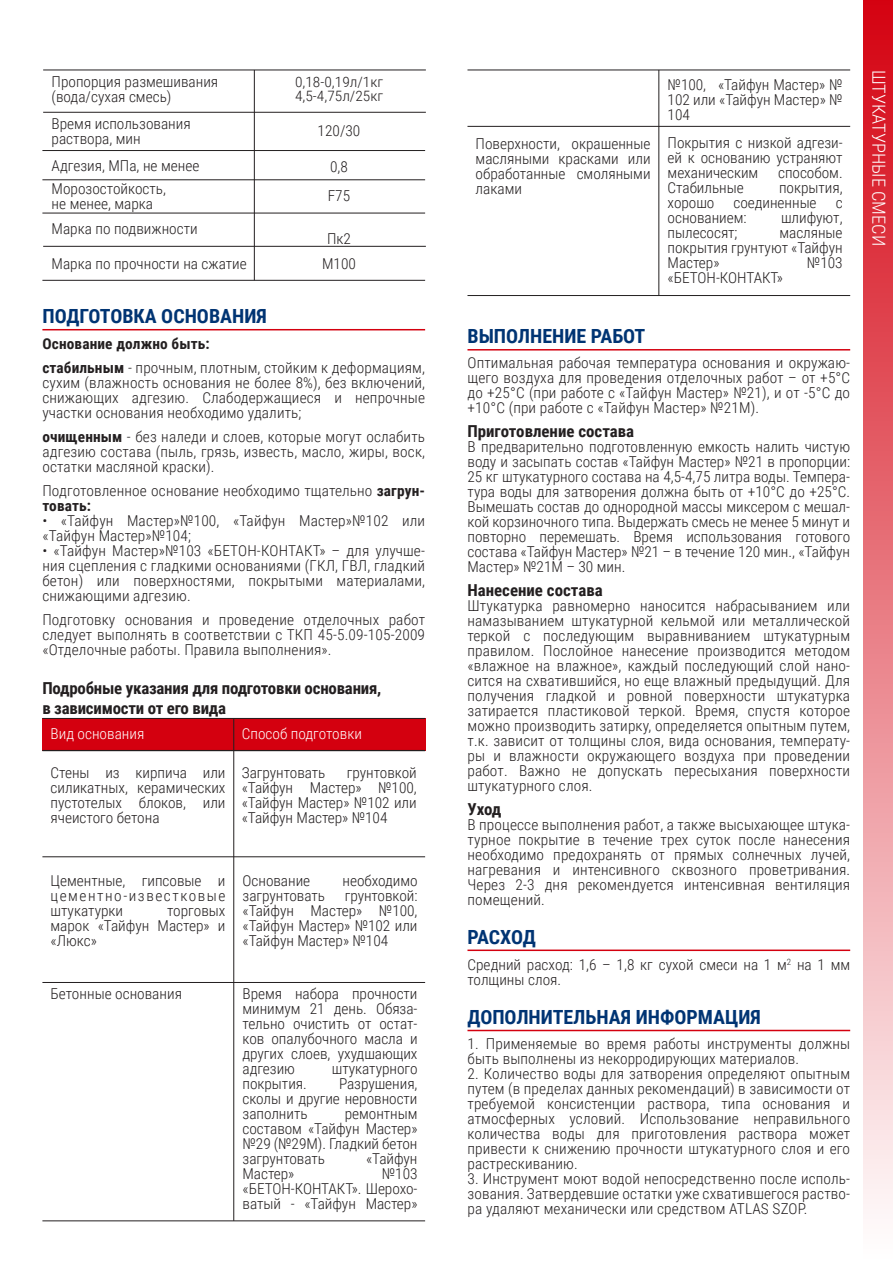
<style>
.page{position:relative;width:893px;height:1263px;background:#fff}
.page>*{position:absolute;margin:0;border:0;box-sizing:border-box;transform-origin:0 0}
.t1{font:700 19.5px "Roboto Condensed";color:#003473}
.t2{font:300 18px "Roboto Condensed";color:#fff}
.t3{font:700 16.5px/19.8px "Roboto Condensed";letter-spacing:-.01em;color:#231f20}
.t4{font:300 15px/15px "Roboto Condensed";color:#231f20;text-align:justify}
.t5{font:300 15px "Roboto Condensed";color:#fff}
.t6{font:300 14.25px/14.2px "Roboto Condensed";color:#231f20;scale:1.08 1}
.s1{font-weight:700}
</style>
<div class="page">
<div style="left:863px;top:0;width:30px;height:1263px;background:linear-gradient(to bottom,#d40210,#fff)"></div>
<hr style="left:42px;top:329px;width:383px;height:1px;background:#d4000f">
<hr style="left:467px;top:949px;width:383px;height:2px;background:#d4000f">
<hr style="left:467px;top:1030px;width:383px;height:1px;background:#d4000f">
<hr style="left:467px;top:349px;width:383px;height:1px;background:#d4000f">
<hr style="left:43px;top:70px;width:383px;height:1px;background:#231f20">
<hr style="left:43px;top:112px;width:383px;height:1px;background:#231f20">
<hr style="left:42px;top:150px;width:383px;height:1px;background:#231f20">
<hr style="left:254px;top:70px;width:1px;height:210px;background:#231f20">
<hr style="left:42px;top:180px;width:383px;height:1px;background:#231f20">
<hr style="left:42px;top:213px;width:383px;height:1px;background:#231f20">
<hr style="left:42px;top:280px;width:383px;height:1px;background:#231f20">
<hr style="left:43px;top:246px;width:383px;height:1px;background:#231f20">
<div style="left:42px;top:718px;width:212px;height:32px;background:#d4000f"></div>
<div style="left:254px;top:718px;width:171px;height:32px;background:#d4000f"></div>
<hr style="left:42px;top:856px;width:383px;height:1px;background:#231f20">
<hr style="left:42px;top:982px;width:383px;height:1px;background:#231f20">
<hr style="left:42px;top:1220px;width:383px;height:1px;background:#231f20">
<hr style="left:42px;top:750px;width:383px;height:1px;background:#231f20">
<hr style="left:233px;top:719px;width:1px;height:502px;background:#231f20">
<hr style="left:42px;top:718px;width:383px;height:1px;background:#231f20">
<hr style="left:467px;top:70px;width:383px;height:1px;background:#231f20">
<hr style="left:467px;top:126px;width:383px;height:1px;background:#231f20">
<hr style="left:467px;top:295px;width:383px;height:1px;background:#231f20">
<hr style="left:659px;top:70px;width:1px;height:226px;background:#231f20">
<p class="t4" style="left:52px;top:74px;width:168px">Пропорция размешивания (вода/сухая смесь)</p>
<p class="t6" style="left:295px;top:74px;width:83px">0,18-0,19л/1кг<br>4,5-4,75л/25кг</p>
<p class="t4" style="left:52px;top:115px;width:141px">Время использования раствора, мин</p>
<p class="t4" style="left:318px;top:123px;width:44px">120/30</p>
<p class="t4" style="left:52px;top:153px;width:149px;line-height:23.5px">Адгезия, МПа, не менее<br>Морозостойкость,</p>
<p class="t4" style="left:52px;top:191px;width:148px;line-height:24.8px">не менее, марка<br>Марка по подвижности</p>
<p class="t4" style="left:52px;top:256px;width:197px">Марка по прочности на сжатие</p>
<p class="t4" style="left:330px;top:158px;width:19px">0,8</p>
<p class="t4" style="left:328px;top:188px;width:24px">F75</p>
<p class="t4" style="left:322px;top:226px;width:35px;line-height:24.8px;text-align:center">Пк2<br>М100</p>
<h1 class="t1" style="left:42px;top:303px;width:226px">ПОДГОТОВКА ОСНОВАНИЯ</h1>
<p class="t4" style="left:42px;top:331px;width:384px;line-height:24px"><span class="s1">Основание должно быть:<br>стабильным</span> - прочным, плотным, стойким к деформациям,</p>
<p class="t4" style="left:42px;top:375px;width:384px">сухим (влажность основания не более 8%), без включений, снижающих адгезию. Слабодержащиеся и непрочные участки основания необходимо удалить;</p>
<p class="t4" style="left:42px;top:429px;width:384px"><span class="s1">очищенным</span> - без наледи и слоев, которые могут ослабить адгезию состава (пыль, грязь, известь, масло, жиры, воск, остатки масляной краски).</p>
<p class="t4" style="left:42px;top:483px;width:384px">Подготовленное основание необходимо тщательно <span class="s1">загрун&shy;товать:</span></p>
<p class="t4" style="left:42px;top:513px;width:384px">• «Тайфун Мастер»№100, «Тайфун Мастер»№102 или «Тайфун Мастер»№104;</p>
<p class="t4" style="left:42px;top:543px;width:384px">• «Тайфун Мастер»№103 «БЕТОН-КОНТАКТ» – для улучше&shy;ния сцепления с гладкими основаниями (ГКЛ, ГВЛ, гладкий бетон) или поверхностями, покрытыми материалами, снижающими адгезию.</p>
<p class="t4" style="left:42px;top:612px;width:384px">Подготовку основания и проведение отделочных работ следует выполнять в соответствии с ТКП 45-5.09-105-2009 «Отделочные работы. Правила выполнения».</p>
<p class="t3" style="left:42px;top:678px;width:340px">Подробные указания для подготовки основания, в зависимости от его вида</p>
<p class="t5" style="left:51px;top:723px;width:95px">Вид основания</p>
<p class="t5" style="left:242px;top:723px;width:122px">Способ подготовки</p>
<p class="t4" style="left:51px;top:764px;width:177px">Стены из кирпича или силикатных, керамических пустотелых блоков, или ячеистого бетона</p>
<p class="t4" style="left:242px;top:764px;width:85px">Загрунтовать</p>
<p class="t4" style="left:242px;top:764px;width:176px;text-indent:105px">грунтовкой «Тайфун Мастер» №100, «Тайфун Мастер» №102 или «Тайфун Мастер» №104</p>
<p class="t4" style="left:51px;top:872px;width:176px">Цементные, гипсовые и цементно-известковые штукатурки</p>
<p class="t4" style="left:51px;top:902px;width:176px;text-indent:117px">торговых марок «Тайфун Мастер» и «Люкс»</p>
<p class="t4" style="left:51px;top:986px;width:133px">Бетонные основания</p>
<p class="t4" style="left:243px;top:872px;width:69px">Основание</p>
<p class="t4" style="left:343px;top:872px;width:77px">необходимо</p>
<p class="t4" style="left:243px;top:887px;width:84px">загрунтовать</p>
<p class="t4" style="left:243px;top:887px;width:176px;text-indent:102px">грунтовкой: «Тайфун Мастер» №100, «Тайфун Мастер» №102 или «Тайфун Мастер» №104</p>
<p class="t4" style="left:243px;top:986px;width:177px">Время набора прочности минимум 21 день. Обяза&shy;тельно очистить от остат&shy;ков опалубочного масла и других слоев, ухудшающих адгезию</p>
<p class="t4" style="left:332px;top:1061px;width:87px">штукатурного</p>
<p class="t4" style="left:243px;top:1076px;width:176px;text-indent:96px">Разрушения, сколы и другие неровности заполнить</p>
<p class="t4" style="left:243px;top:1076px;width:66px">покрытия.</p>
<p class="t4" style="left:243px;top:1106px;width:176px;text-indent:102px">ремонтным составом «Тайфун Мастер» №29 (№29М). Гладкий бетон загрунтовать</p>
<p class="t4" style="left:366px;top:1151px;width:53px">«Тайфун</p>
<p class="t4" style="left:243px;top:1166px;width:176px;text-indent:139px">№103 «БЕТОН-КОНТАКТ». Шерохо&shy;ватый - «Тайфун Мастер»</p>
<p class="t4" style="left:243px;top:1166px;width:53px">Мастер»</p>
<p class="t4" style="left:476px;top:136px;width:177px">Поверхности, окрашенные масляными красками или обработанные смоляными лаками</p>
<p class="t4" style="left:668px;top:76px;width:176px">№100, «Тайфун Мастер» № 102 или «Тайфун Мастер» № 104</p>
<p class="t4" style="left:668px;top:134px;width:177px">Покрытия с низкой адгези&shy;ей к основанию устраняют механическим</p>
<p class="t4" style="left:778px;top:164px;width:66px">способом.</p>
<p class="t4" style="left:668px;top:179px;width:78px">Стабильные</p>
<p class="t4" style="left:779px;top:179px;width:65px">покрытия,</p>
<p class="t4" style="left:668px;top:194px;width:48px">хорошо</p>
<p class="t4" style="left:733px;top:194px;width:85px">соединенные</p>
<p class="t4" style="left:836px;top:194px;width:8px">с</p>
<p class="t4" style="left:668px;top:209px;width:80px">основанием:</p>
<p class="t4" style="left:781px;top:209px;width:63px">шлифуют,</p>
<p class="t4" style="left:668px;top:224px;width:71px">пылесосят;</p>
<p class="t4" style="left:668px;top:224px;width:177px;text-indent:112px">масляные покрытия грунтуют «Тайфун Мастер»</p>
<p class="t4" style="left:807px;top:254px;width:37px">№103</p>
<p class="t4" style="left:668px;top:269px;width:117px">«БЕТОН-КОНТАКТ»</p>
<h1 class="t1" style="left:467px;top:323px;width:179px">ВЫПОЛНЕНИЕ РАБОТ</h1>
<p class="t4" style="left:467px;top:354px;width:384px">Оптимальная рабочая температура основания и окружаю&shy;щего воздуха для проведения отделочных работ – от +5°С до +25°С (при работе с «Тайфун Мастер» №21), и от -5°С до +10°С (при работе с «Тайфун Мастер» №21М).</p>
<p class="t3" style="left:467px;top:421px;width:168px">Приготовление состава</p>
<p class="t4" style="left:467px;top:439px;width:384px">В предварительно подготовленную емкость налить чистую воду и засыпать состав «Тайфун Мастер» №21 в пропорции:<br>25 кг штукатурного состава на 4,5-4,75 литра воды. Темпера&shy;тура воды для затворения должна быть от +10°С до +25°С.<br>Вымешать состав до однородной массы миксером с мешал&shy;кой корзиночного типа. Выдержать смесь не менее 5 минут и повторно перемешать. Время использования готового состава «Тайфун Мастер» №21 – в течение 120 мин., «Тайфун Мастер» №21М – 30 мин.</p>
<p class="t3" style="left:467px;top:580px;width:137px">Нанесение состава</p>
<p class="t4" style="left:467px;top:598px;width:384px">Штукатурка равномерно наносится набрасыванием или намазыванием штукатурной кельмой или металлической теркой с последующим выравниванием штукатурным правилом. Послойное нанесение производится методом «влажное на влажное», каждый последующий слой нано&shy;сится на схватившийся, но еще влажный предыдущий. Для получения гладкой и ровной поверхности штукатурка затирается пластиковой теркой. Время, спустя которое можно производить затирку, определяется опытным путем, т.к. зависит от толщины слоя, вида основания, температу&shy;ры и влажности окружающего воздуха при проведении работ. Важно не допускать пересыхания поверхности штукатурного слоя.</p>
<p class="t3" style="left:467px;top:799px;width:35px">Уход</p>
<p class="t4" style="left:467px;top:817px;width:384px">В процессе выполнения работ, а также высыхающее штука&shy;турное покрытие в течение трех суток после нанесения необходимо предохранять от прямых солнечных лучей, нагревания и интенсивного сквозного проветривания.<br>Через 2-3 дня рекомендуется интенсивная вентиляция помещений.</p>
<h1 class="t1" style="left:467px;top:923px;width:70px">РАСХОД</h1>
<p class="t4" style="left:467px;top:956px;width:384px">Средний расход: 1,6 – 1,8 кг сухой смеси на 1 м<sup>2</sup> на 1 мм толщины слоя.</p>
<h1 class="t1" style="left:467px;top:1003px;width:295px">ДОПОЛНИТЕЛЬНАЯ ИНФОРМАЦИЯ</h1>
<p class="t4" style="left:467px;top:1035px;width:384px">1. Применяемые во время работы инструменты должны быть выполнены из некорродирующих материалов.</p>
<p class="t4" style="left:467px;top:1065px;width:384px">2. Количество воды для затворения определяют опытным путем (в пределах данных рекомендаций) в зависимости от требуемой консистенции раствора, типа основания и атмосферных условий. Использование неправильного количества воды для приготовления раствора может привести к снижению прочности штукатурного слоя и его растрескиванию.</p>
<p class="t4" style="left:467px;top:1170px;width:384px">3. Инструмент моют водой непосредственно после исполь&shy;зования. Затвердевшие остатки уже схватившегося раство&shy;ра удаляют механически или средством ATLAS SZOP.</p>
<p class="t2" style="left:891px;top:70px;width:177px;rotate:90deg">ШТУКАТУРНЫЕ СМЕСИ</p>
</div>
